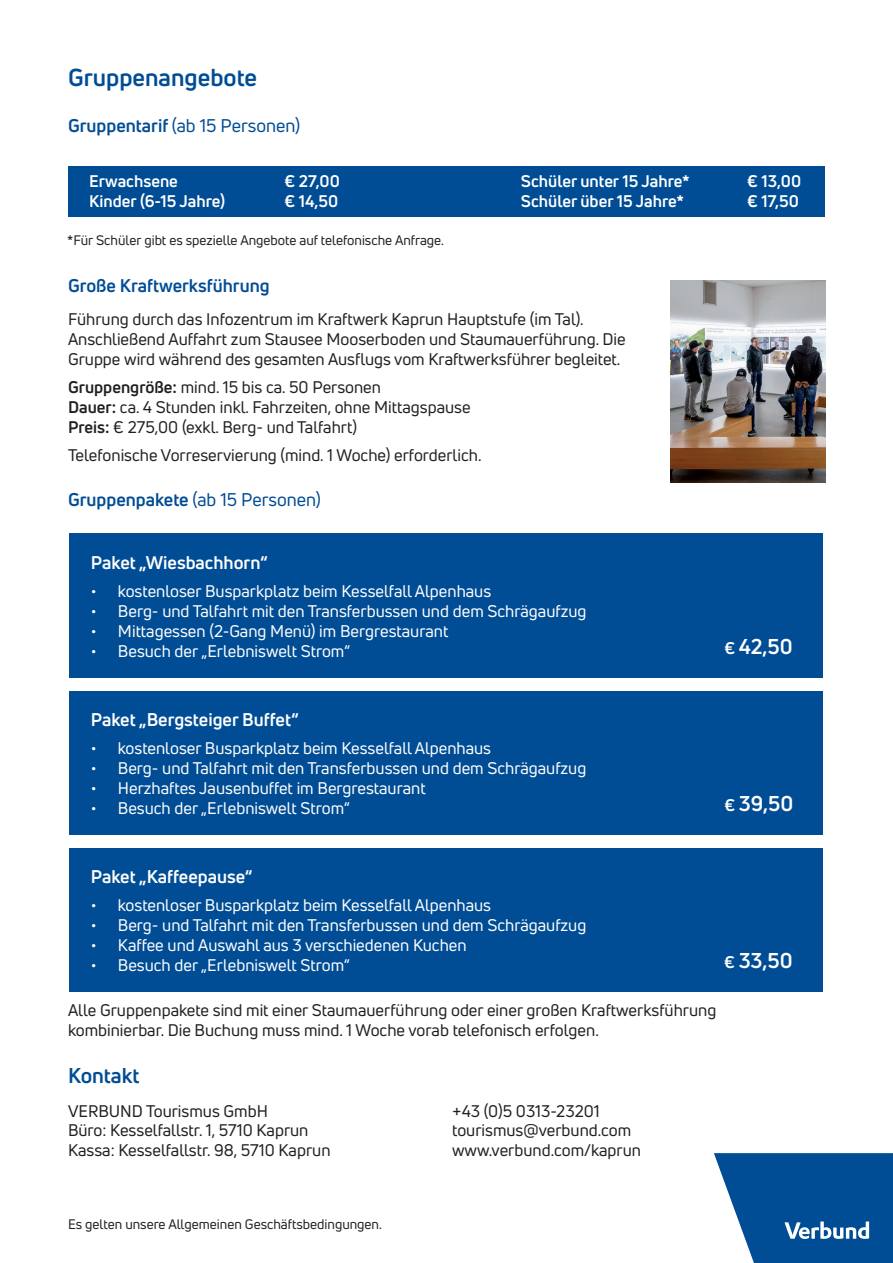
<style>
.page{position:relative;width:893px;height:1263px;background:#fff}
.page>*{position:absolute;margin:0;border:0;box-sizing:border-box;transform-origin:0 0}
.t1{font:700 24px "Uni Neue";color:#014d95}
.t2{font:700 21px "Uni Neue";color:#fff}
.t3{font:700 21px "Uni Neue";color:#014d95}
.t4{font:700 18px "Uni Neue";color:#fff}
.t5{font:18px "Uni Neue";color:#014d95}
.t6{font:700 18px "Uni Neue";color:#014d95}
.t7{font:16.5px/19.8px "Uni Neue";color:#231f20}
.t8{font:16.5px "Uni Neue";color:#fff}
.t9{font:700 16.5px/19.8px "Uni Neue";color:#fff}
.t10{font:13.5px "Uni Neue";color:#231f20}
.s1{font-weight:700}
.s2{font-size:16.5px}
</style>
<div class="page">
<div style="left:70px;top:533px;width:753px;height:144px;background:#014d95"></div>
<div style="left:70px;top:691px;width:753px;height:144px;background:#014d95"></div>
<div style="left:70px;top:848px;width:753px;height:144px;background:#014d95"></div>
<div style="left:68px;top:166px;width:757px;height:50px;background:#014d95"></div>
<img style="left:670px;top:280px;width:156px;height:202px">
<svg style="left:714px;top:1153px;width:179px;height:110px;background:#2566a4"></svg>
<h1 class="t1" style="left:68px;top:62px;width:191px">Gruppenangebote</h1>
<p class="t5" style="left:68px;top:114px;width:234px"><span class="s1">Gruppentarif</span> (ab 15 Personen)</p>
<p class="t9" style="left:284px;top:171px;width:57px">€ 27,00 € 14,50</p>
<p class="t9" style="left:747px;top:171px;width:56px">€ 13,00 € 17,50</p>
<p class="t9" style="left:89px;top:171px;width:137px">Erwachsene<br>Kinder (6-15 Jahre)</p>
<p class="t9" style="left:521px;top:171px;width:170px">Schüler unter 15 Jahre*<br>Schüler über 15 Jahre*</p>
<p class="t10" style="left:67px;top:232px;width:378px">*Für Schüler gibt es spezielle Angebote auf telefonische Anfrage.</p>
<p class="t6" style="left:68px;top:274px;width:203px">Große Kraftwerksführung</p>
<p class="t7" style="left:68px;top:309px;width:559px">Führung durch das Infozentrum im Kraftwerk Kaprun Hauptstufe (im Tal).<br>Anschließend Auffahrt zum Stausee Mooserboden und Staumauerführung. Die<br>Gruppe wird während des gesamten Ausflugs vom Kraftwerksführer begleitet.</p>
<p class="t7" style="left:68px;top:377px;width:404px"><span class="s1">Gruppengröße:</span> mind. 15 bis ca. 50 Personen<br><span class="s1">Dauer:</span> ca. 4 Stunden inkl. Fahrzeiten, ohne Mittagspause<br><span class="s1">Preis:</span> € 275,00 (exkl. Berg- und Talfahrt)</p>
<p class="t7" style="left:68px;top:445px;width:415px">Telefonische Vorreservierung (mind. 1 Woche) erforderlich.</p>
<p class="t5" style="left:68px;top:489px;width:254px"><span class="s1">Gruppenpakete</span> (ab 15 Personen)</p>
<p class="t4" style="left:91px;top:551px;width:178px">Paket „Wiesbachhorn“</p>
<p class="t8" style="left:91px;top:581px;width:402px">• kostenloser Busparkplatz beim Kesselfall Alpenhaus</p>
<p class="t8" style="left:91px;top:601px;width:497px">• Berg- und Talfahrt mit den Transferbussen und dem Schrägaufzug</p>
<p class="t8" style="left:91px;top:621px;width:359px">• Mittagessen (2-Gang Menü) im Bergrestaurant</p>
<p class="t8" style="left:91px;top:640px;width:261px">• Besuch der „Erlebniswelt Strom“</p>
<p class="t2" style="left:724px;top:633px;width:70px"><span class="s2">€</span> 42,50</p>
<p class="t4" style="left:91px;top:708px;width:209px">Paket „Bergsteiger Buffet“</p>
<p class="t8" style="left:91px;top:738px;width:402px">• kostenloser Busparkplatz beim Kesselfall Alpenhaus</p>
<p class="t8" style="left:91px;top:758px;width:497px">• Berg- und Talfahrt mit den Transferbussen und dem Schrägaufzug</p>
<p class="t8" style="left:91px;top:778px;width:336px">• Herzhaftes Jausenbuffet im Bergrestaurant</p>
<p class="t8" style="left:91px;top:797px;width:261px">• Besuch der „Erlebniswelt Strom“</p>
<p class="t2" style="left:724px;top:790px;width:71px"><span class="s2">€</span> 39,50</p>
<p class="t4" style="left:91px;top:865px;width:163px">Paket „Kaffeepause“</p>
<p class="t8" style="left:91px;top:895px;width:402px">• kostenloser Busparkplatz beim Kesselfall Alpenhaus</p>
<p class="t8" style="left:91px;top:915px;width:497px">• Berg- und Talfahrt mit den Transferbussen und dem Schrägaufzug</p>
<p class="t8" style="left:91px;top:935px;width:377px">• Kaffee und Auswahl aus 3 verschiedenen Kuchen</p>
<p class="t8" style="left:91px;top:954px;width:261px">• Besuch der „Erlebniswelt Strom“</p>
<p class="t2" style="left:724px;top:947px;width:70px"><span class="s2">€</span> 33,50</p>
<p class="t7" style="left:68px;top:1000px;width:650px">Alle Gruppenpakete sind mit einer Staumauerführung oder einer großen Kraftwerksführung kombinierbar. Die Buchung muss mind. 1 Woche vorab telefonisch erfolgen.</p>
<p class="t3" style="left:68px;top:1062px;width:73px">Kontakt</p>
<p class="t7" style="left:68px;top:1100px;width:264px">VERBUND Tourismus GmbH<br>Büro: Kesselfallstr. 1, 5710 Kaprun<br>Kassa: Kesselfallstr. 98, 5710 Kaprun</p>
<p class="t7" style="left:452px;top:1100px;width:190px">+43 (0)5 0313-23201 tourismus@verbund.com www.verbund.com/kaprun</p>
<p class="t10" style="left:68px;top:1215px;width:315px">Es gelten unsere Allgemeinen Geschäftsbedingungen.</p>
</div>
